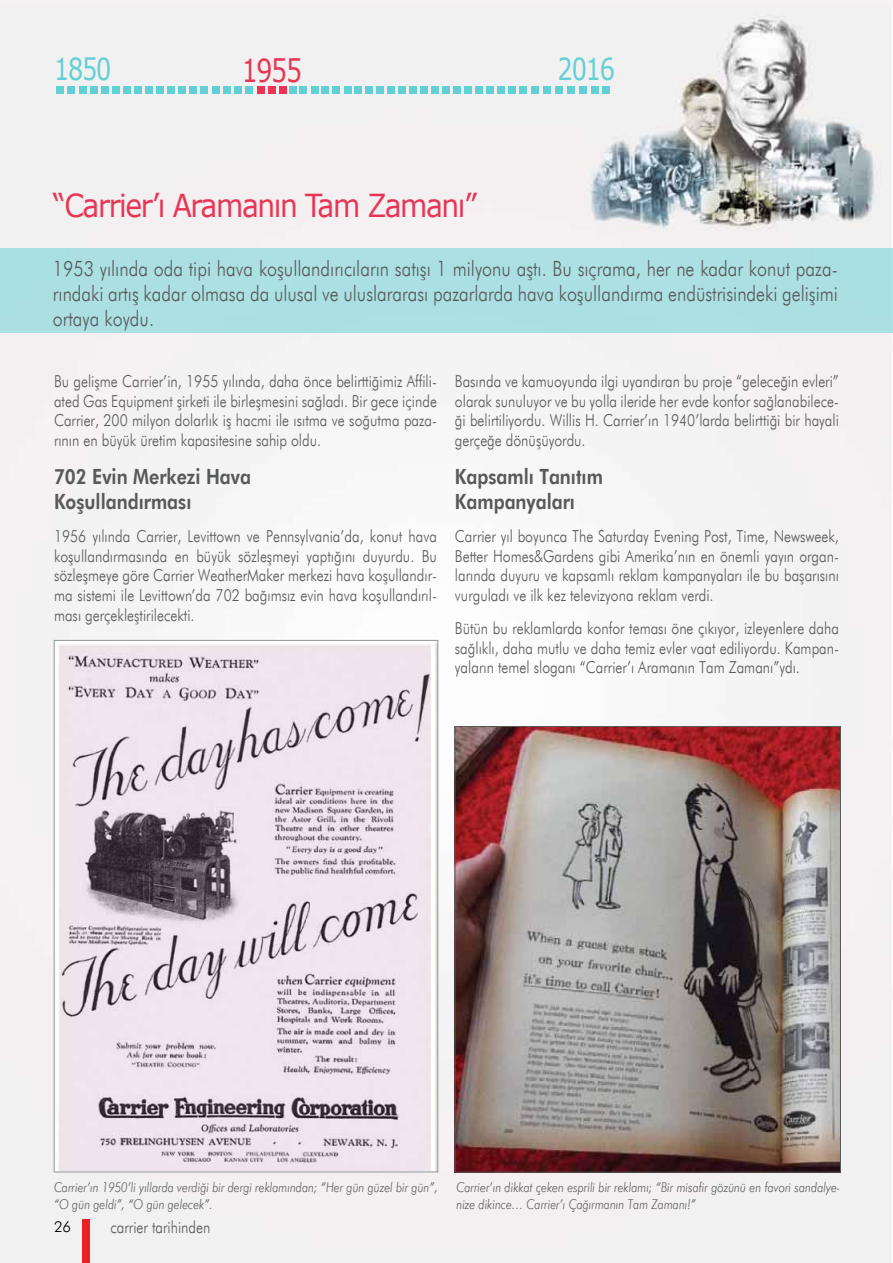
<style>
.page{position:relative;width:893px;height:1263px;background:#fff}
.page>*{position:absolute;margin:0;border:0;box-sizing:border-box;transform-origin:0 0}
.t1{font:31.65px "Verdana";letter-spacing:-.05em;color:#e83555;scale:.89 1}
.t2{font:31.65px "Verdana";letter-spacing:-.05em;color:#e83555;scale:.8 1}
.t3{font:30.3px "Verdana";letter-spacing:-.05em;color:#62cfd4;scale:.8 1}
.t4{font:300 21px/25.2px "Futura BT";color:#58595b;text-align:justify;scale:.85 1}
.t5{font:800 21px/25.2px "Futura BT";color:#58595b;scale:.85 1}
.t6{font:300 16.5px/19.8px "Futura BT";color:#58595b;text-align:justify;scale:.85 1}
.t7{font:300 15px "Futura BT";color:#000}
.t8{font:italic 300 13.5px/16.2px "Futura BT";color:#58595b;scale:.85 1}
</style>
<div class="page">
<img style="left:0;top:5px;width:893px;height:1258px">
<div style="left:268px;top:86px;width:7px;height:7px;background:#e83555"></div>
<div style="left:257px;top:86px;width:8px;height:7px;background:#e83555"></div>
<div style="left:279px;top:86px;width:7px;height:7px;background:#e83555"></div>
<div style="left:80px;top:86px;width:7px;height:8px;background:#62cfd4"></div>
<div style="left:91px;top:86px;width:7px;height:8px;background:#62cfd4"></div>
<div style="left:56px;top:86px;width:8px;height:8px;background:#62cfd4"></div>
<div style="left:102px;top:86px;width:7px;height:8px;background:#62cfd4"></div>
<div style="left:67px;top:86px;width:8px;height:8px;background:#62cfd4"></div>
<div style="left:113px;top:86px;width:7px;height:8px;background:#62cfd4"></div>
<div style="left:124px;top:86px;width:7px;height:8px;background:#62cfd4"></div>
<div style="left:135px;top:86px;width:7px;height:8px;background:#62cfd4"></div>
<div style="left:146px;top:86px;width:7px;height:8px;background:#62cfd4"></div>
<div style="left:157px;top:86px;width:7px;height:8px;background:#62cfd4"></div>
<div style="left:168px;top:86px;width:7px;height:8px;background:#62cfd4"></div>
<div style="left:179px;top:86px;width:7px;height:8px;background:#62cfd4"></div>
<div style="left:190px;top:86px;width:7px;height:8px;background:#62cfd4"></div>
<div style="left:201px;top:86px;width:7px;height:8px;background:#62cfd4"></div>
<div style="left:245px;top:86px;width:7px;height:8px;background:#62cfd4"></div>
<div style="left:289px;top:86px;width:7px;height:8px;background:#62cfd4"></div>
<div style="left:300px;top:86px;width:7px;height:8px;background:#62cfd4"></div>
<div style="left:311px;top:86px;width:8px;height:8px;background:#62cfd4"></div>
<div style="left:322px;top:86px;width:7px;height:8px;background:#62cfd4"></div>
<div style="left:333px;top:86px;width:7px;height:7px;background:#62cfd4"></div>
<div style="left:344px;top:86px;width:8px;height:7px;background:#62cfd4"></div>
<div style="left:398px;top:86px;width:8px;height:8px;background:#62cfd4"></div>
<div style="left:355px;top:86px;width:7px;height:8px;background:#62cfd4"></div>
<div style="left:409px;top:86px;width:8px;height:8px;background:#62cfd4"></div>
<div style="left:366px;top:86px;width:7px;height:8px;background:#62cfd4"></div>
<div style="left:420px;top:86px;width:8px;height:8px;background:#62cfd4"></div>
<div style="left:376px;top:86px;width:8px;height:8px;background:#62cfd4"></div>
<div style="left:431px;top:86px;width:8px;height:8px;background:#62cfd4"></div>
<div style="left:387px;top:86px;width:8px;height:8px;background:#62cfd4"></div>
<div style="left:442px;top:86px;width:8px;height:8px;background:#62cfd4"></div>
<div style="left:453px;top:86px;width:8px;height:8px;background:#62cfd4"></div>
<div style="left:464px;top:86px;width:8px;height:8px;background:#62cfd4"></div>
<div style="left:475px;top:86px;width:8px;height:8px;background:#62cfd4"></div>
<div style="left:486px;top:86px;width:8px;height:8px;background:#62cfd4"></div>
<div style="left:497px;top:86px;width:8px;height:8px;background:#62cfd4"></div>
<div style="left:519px;top:86px;width:8px;height:8px;background:#62cfd4"></div>
<div style="left:543px;top:86px;width:8px;height:8px;background:#62cfd4"></div>
<div style="left:508px;top:86px;width:8px;height:8px;background:#62cfd4"></div>
<div style="left:531px;top:86px;width:8px;height:8px;background:#62cfd4"></div>
<div style="left:556px;top:86px;width:7px;height:8px;background:#62cfd4"></div>
<div style="left:567px;top:86px;width:7px;height:8px;background:#62cfd4"></div>
<div style="left:579px;top:86px;width:7px;height:8px;background:#62cfd4"></div>
<div style="left:591px;top:86px;width:7px;height:8px;background:#62cfd4"></div>
<div style="left:602px;top:86px;width:7px;height:8px;background:#62cfd4"></div>
<div style="left:212px;top:86px;width:7px;height:7px;background:#62cfd4"></div>
<div style="left:223px;top:86px;width:7px;height:7px;background:#62cfd4"></div>
<div style="left:234px;top:86px;width:8px;height:7px;background:#62cfd4"></div>
<div style="left:0;top:248px;width:893px;height:84px;background:#abe0e3"></div>
<div style="left:83px;top:1219px;width:7px;height:44px;background:#ed2124"></div>
<img style="left:56px;top:642px;width:380px;height:528px">
<img style="left:457px;top:728px;width:382px;height:442px">
<h2 class="t3" style="left:54px;top:50px;width:73px">1850</h2>
<h1 class="t2" style="left:242px;top:50px;width:77px">1955</h1>
<h2 class="t3" style="left:558px;top:50px;width:73px">2016</h2>
<h1 class="t1" style="left:53px;top:185px;width:478px">“Carrier’ı Aramanın Tam Zamanı”</h1>
<p class="t4" style="left:53px;top:255px;width:925px">1953 yılında oda tipi hava koşullandırıcıların satışı 1 milyonu aştı. Bu sıçrama, her ne kadar konut paza&shy;rındaki artış kadar olmasa da ulusal ve uluslararası pazarlarda hava koşullandırma endüstrisindeki gelişimi ortaya koydu.</p>
<p class="t6" style="left:54px;top:371px;width:452px">Bu gelişme Carrier’in, 1955 yılında, daha önce belirttiğimiz Affili&shy;ated Gas Equipment şirketi ile birleşmesini sağladı. Bir gece içinde Carrier, 200 milyon dolarlık iş hacmi ile ısıtma ve soğutma paza&shy;rının en büyük üretim kapasitesine sahip oldu.</p>
<p class="t5" style="left:54px;top:464px;width:233px">702 Evin Merkezi Hava<br>Koşullandırması</p>
<p class="t6" style="left:54px;top:526px;width:452px">1956 yılında Carrier, Levittown ve Pennsylvania’da, konut hava koşullandırmasında en büyük sözleşmeyi yaptığını duyurdu. Bu sözleşmeye göre Carrier WeatherMaker merkezi hava koşullandır&shy;ma sistemi ile Levittown’da 702 bağımsız evin hava koşullandırıl&shy;ması gerçekleştirilecekti.</p>
<p class="t6" style="left:455px;top:371px;width:453px">Basında ve kamuoyunda ilgi uyandıran bu proje “geleceğin evleri” olarak sunuluyor ve bu yolla ileride her evde konfor sağlanabilece&shy;ği belirtiliyordu. Willis H. Carrier’ın 1940’larda belirttiği bir hayali gerçeğe dönüşüyordu.</p>
<p class="t5" style="left:455px;top:464px;width:176px">Kapsamlı Tanıtım<br>Kampanyaları</p>
<p class="t6" style="left:455px;top:526px;width:453px">Carrier yıl boyunca The Saturday Evening Post, Time, Newsweek, Better Homes&amp;Gardens gibi Amerika’nın en önemli yayın organ&shy;larında duyuru ve kapsamlı reklam kampanyaları ile bu başarısını vurguladı ve ilk kez televizyona reklam verdi.</p>
<p class="t6" style="left:455px;top:618px;width:453px">Bütün bu reklamlarda konfor teması öne çıkıyor, izleyenlere daha sağlıklı, daha mutlu ve daha temiz evler vaat ediliyordu. Kampan&shy;yaların temel sloganı “Carrier’ı Aramanın Tam Zamanı”ydı.</p>
<p class="t8" style="left:54px;top:1179px;width:453px">Carrier’ın 1950’li yıllarda verdiği bir dergi reklamından; “Her gün güzel bir gün”, “O gün geldi”, “O gün gelecek”.</p>
<p class="t8" style="left:456px;top:1179px;width:453px">Carrier’ın dikkat çeken esprili bir reklamı; “Bir misafir gözünü en favori sandalye&shy;nize dikince… Carrier’ı Çağırmanın Tam Zamanı!”</p>
<p class="t7" style="left:54px;top:1217px;width:19px">26</p>
<p class="t6" style="left:111px;top:1217px;width:119px">carrier tarihinden</p>
</div>
